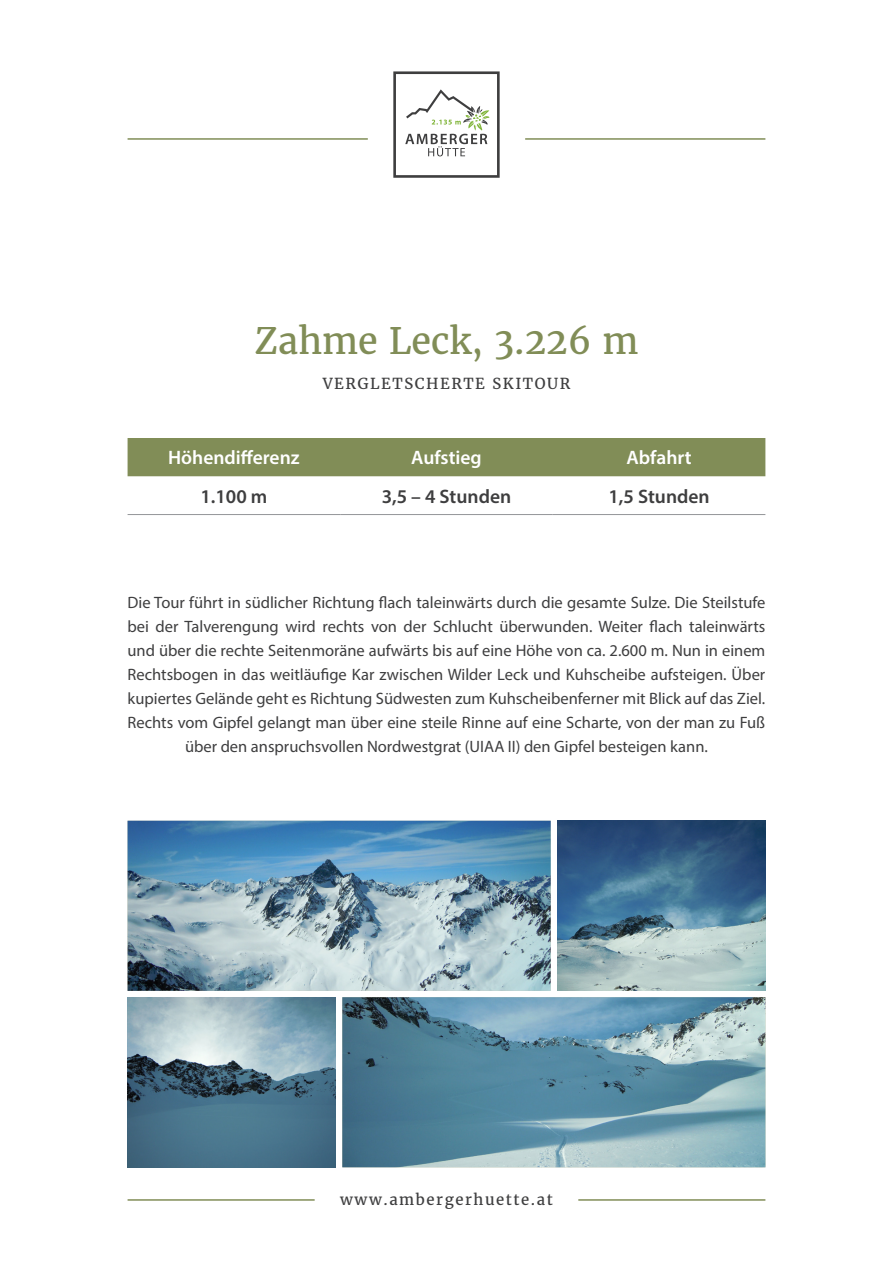
<style>
.page{position:relative;width:893px;height:1263px;background:#fff}
.page>*{position:absolute;margin:0;border:0;box-sizing:border-box;transform-origin:0 0}
.t1{font:36px "Merriweather";color:#818d57}
.t2{font:600 19.5px "Myriad Pro";color:#fff}
.t3{font:600 19.5px "Myriad Pro";color:#3e3e3f}
.t4{font:16.5px/24px "Myriad Pro";color:#3e3e3f;text-align:center}
.t5{font:15px "Merriweather";letter-spacing:.1em;color:#3e3e3f}
</style>
<div class="page">
<hr style="left:128px;top:1199px;width:187px;height:2px;background:#818d57">
<hr style="left:578px;top:1199px;width:187px;height:2px;background:#818d57">
<svg style="left:393px;top:71px;width:107px;height:107px"></svg>
<hr style="left:128px;top:138px;width:240px;height:2px;background:#818d57">
<hr style="left:525px;top:138px;width:240px;height:2px;background:#818d57">
<div style="left:128px;top:438px;width:637px;height:38px;background:#818d57"></div>
<hr style="left:128px;top:514px;width:212px;height:1px;background:#939598">
<hr style="left:340px;top:514px;width:213px;height:1px;background:#939598">
<hr style="left:553px;top:514px;width:212px;height:1px;background:#939598">
<img style="left:557px;top:821px;width:208px;height:170px">
<img style="left:342px;top:997px;width:423px;height:170px">
<img style="left:128px;top:821px;width:423px;height:170px">
<img style="left:128px;top:997px;width:208px;height:170px">
<p class="t1" style="left:254px;top:319px;width:385px">Zahme Leck, 3.226 m</p>
<p class="t5" style="left:323px;top:374px;width:249px">VERGLETSCHERTE SKITOUR</p>
<p class="t2" style="left:168px;top:445px;width:133px">Höhendifferenz</p>
<p class="t2" style="left:411px;top:445px;width:72px">Aufstieg</p>
<p class="t2" style="left:626px;top:445px;width:67px">Abfahrt</p>
<p class="t3" style="left:200px;top:484px;width:68px">1.100 m</p>
<p class="t3" style="left:382px;top:484px;width:131px">3,5 – 4 Stunden</p>
<p class="t3" style="left:608px;top:484px;width:103px">1,5 Stunden</p>
<p class="t4" style="left:128px;top:590px;width:639px">Die Tour führt in südlicher Richtung flach taleinwärts durch die gesamte Sulze. Die Steilstufe bei der Talverengung wird rechts von der Schlucht überwunden. Weiter flach taleinwärts und über die rechte Seitenmoräne aufwärts bis auf eine Höhe von ca. 2.600 m. Nun in einem Rechtsbogen in das weitläufige Kar zwischen Wilder Leck und Kuhscheibe aufsteigen. Über kupiertes Gelände geht es Richtung Südwesten zum Kuhscheibenferner mit Blick auf das Ziel.<br>Rechts vom Gipfel gelangt man über eine steile Rinne auf eine Scharte, von der man zu Fuß über den anspruchsvollen Nordwestgrat (UIAA II) den Gipfel besteigen kann.</p>
<p class="t5" style="left:340px;top:1190px;width:214px">www.ambergerhuette.at</p>
</div>
